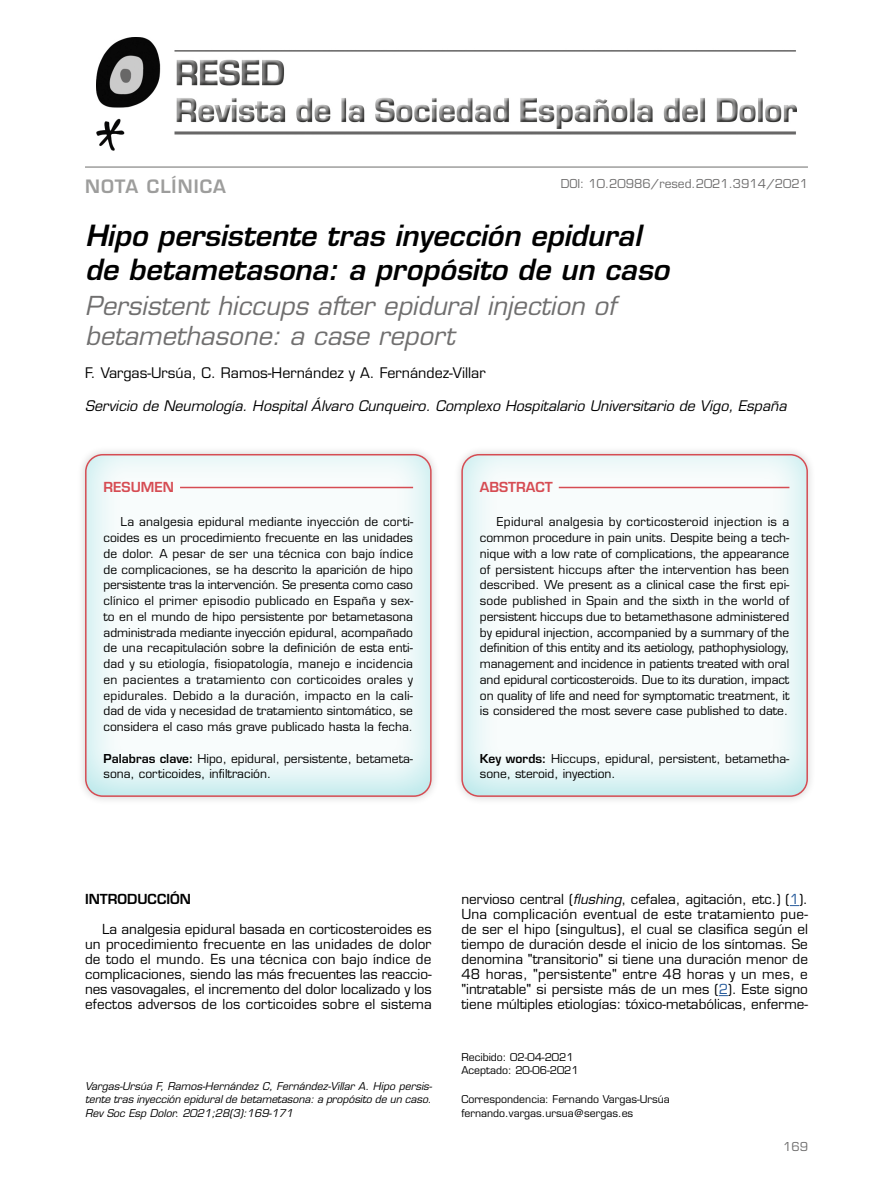
<style>
.page{position:relative;width:893px;height:1191px;background:#fff}
.page>*{position:absolute;margin:0;border:0;box-sizing:border-box;transform-origin:0 0}
.t1{font:italic 600 28.5px/34.2px "Eurostile LT Std";color:#000}
.t2{font:italic 25.5px/30.6px "Eurostile LT Std";color:#706f6f}
.t3{font:600 18px "Eurostile LT Std";letter-spacing:.06em;color:#9d9d9c}
.t4{font:italic 14.25px "Eurostile LT Std";color:#000}
.t5{font:14.25px "Eurostile LT Std";color:#000}
.t6{font:13.5px/15px "Eurostile LT Std";color:#000;text-align:justify}
.t7{font:600 13.5px "Eurostile LT Std";color:#d64c53}
.t8{font:600 13.5px "Eurostile LT Std";color:#000}
.t9{font:12px/15.8px "Eurostile LT Std";color:#000;text-align:justify}
.t10{font:12px "Eurostile LT Std";color:#706f6f}
.t11{font:italic 10.5px/13.5px "Eurostile LT Std";letter-spacing:-.005em;color:#000;text-align:justify}
.t12{font:10.5px/13.5px "Eurostile LT Std";color:#000}
.s1{font-weight:600}
.s2{font-style:italic}
.s3{color:#275b9b}
</style>
<div class="page">
<img style="left:96px;top:37px;width:701px;height:114px">
<hr style="left:85px;top:167px;width:723px;height:1px;background:#9d9d9c">
<div style="left:448px;top:441px;width:372px;height:358px;background:#00b2bb;opacity:.3"></div>
<hr style="left:559px;top:487px;width:230px;height:1px;background:#d64c53">
<div style="left:461px;top:454px;width:347px;height:343px;border:2px solid #d64c53;border-radius:17px"></div>
<div style="left:72px;top:441px;width:371px;height:357px;background:#00b2bb;opacity:.3"></div>
<hr style="left:180px;top:487px;width:233px;height:1px;background:#d64c53">
<div style="left:85px;top:454px;width:347px;height:343px;border:2px solid #d64c53;border-radius:17px"></div>
<h3 class="t3" style="left:85px;top:175px;width:143px">NOTA CLÍNICA</h3>
<p class="t10" style="left:561px;top:176px;width:249px">DOI: 10.20986/resed.2021.3914/2021</p>
<h1 class="t1" style="left:85px;top:218px;width:586px">Hipo persistente tras inyección epidural de betametasona: a propósito de un caso</h1>
<h2 class="t2" style="left:85px;top:291px;width:532px">Persistent hiccups after epidural injection of betamethasone: a case report</h2>
<p class="t5" style="left:85px;top:364px;width:402px">F. Vargas-Ursúa, C. Ramos-Hernández y A. Fernández-Villar</p>
<p class="t4" style="left:85px;top:397px;width:703px">Servicio de Neumología. Hospital Álvaro Cunqueiro. Complexo Hospitalario Universitario de Vigo, España</p>
<p class="t7" style="left:104px;top:478px;width:72px">RESUMEN</p>
<p class="t9" style="left:104px;top:514px;width:311px;text-indent:17px">La analgesia epidural mediante inyección de corti&shy;coides es un procedimiento frecuente en las unidades de dolor. A pesar de ser una técnica con bajo índice de complicaciones, se ha descrito la aparición de hipo persistente tras la intervención. Se presenta como caso clínico el primer episodio publicado en España y sex&shy;to en el mundo de hipo persistente por betametasona administrada mediante inyección epidural, acompañado de una recapitulación sobre la definición de esta enti&shy;dad y su etiología, fisiopatología, manejo e incidencia en pacientes a tratamiento con corticoides orales y epidurales. Debido a la duración, impacto en la cali&shy;dad de vida y necesidad de tratamiento sintomático, se considera el caso más grave publicado hasta la fecha.</p>
<p class="t9" style="left:104px;top:750px;width:311px"><span class="s1">Palabras clave:</span> Hipo, epidural, persistente, betameta&shy;sona, corticoides, infiltración.</p>
<p class="t7" style="left:480px;top:478px;width:74px">ABSTRACT</p>
<p class="t9" style="left:480px;top:514px;width:311px;text-indent:17px">Epidural analgesia by corticosteroid injection is a common procedure in pain units. Despite being a tech&shy;nique with a low rate of complications, the appearance of persistent hiccups after the intervention has been described. We present as a clinical case the first epi&shy;sode published in Spain and the sixth in the world of persistent hiccups due to betamethasone administered by epidural injection, accompanied by a summary of the definition of this entity and its aetiology, pathophysiology, management and incidence in patients treated with oral and epidural corticosteroids. Due to its duration, impact on quality of life and need for symptomatic treatment, it is considered the most severe case published to date.</p>
<p class="t9" style="left:480px;top:750px;width:311px"><span class="s1">Key words:</span> Hiccups, epidural, persistent, betametha&shy;sone, steroid, inyection.</p>
<p class="t8" style="left:85px;top:891px;width:107px">INTRODUCCIÓN</p>
<p class="t6" style="left:85px;top:922px;width:348px;text-indent:17px">La analgesia epidural basada en corticosteroides es un procedimiento frecuente en las unidades de dolor de todo el mundo. Es una técnica con bajo índice de complicaciones, siendo las más frecuentes las reaccio&shy;nes vasovagales, el incremento del dolor localizado y los efectos adversos de los corticoides sobre el sistema</p>
<p class="t11" style="left:85px;top:1079px;width:349px">Vargas-Ursúa F, Ramos-Hernández C, Fernández-Villar A. Hipo persis&shy;tente tras inyección epidural de betametasona: a propósito de un caso.<br>Rev Soc Esp Dolor. 2021;28(3):169-171</p>
<p class="t6" style="left:461px;top:892px;width:348px">nervioso central (<span class="s2">flushing</span>, cefalea, agitación, etc.) (<span class="s3">1</span>).<br>Una complicación eventual de este tratamiento pue&shy;de ser el hipo (singultus), el cual se clasifica según el tiempo de duración desde el inicio de los síntomas. Se denomina "transitorio" si tiene una duración menor de 48 horas, "persistente" entre 48 horas y un mes, e "intratable" si persiste más de un mes (<span class="s3">2</span>). Este signo tiene múltiples etiologías: tóxico-metabólicas, enferme-</p>
<p class="t12" style="left:461px;top:1050px;width:119px">Recibido: 02-04-2021<br>Aceptado: 20-06-2021</p>
<p class="t12" style="left:461px;top:1092px;width:210px">Correspondencia: Fernando Vargas-Ursúa fernando.vargas.ursua@sergas.es</p>
<p class="t10" style="left:783px;top:1139px;width:26px">169</p>
</div>
